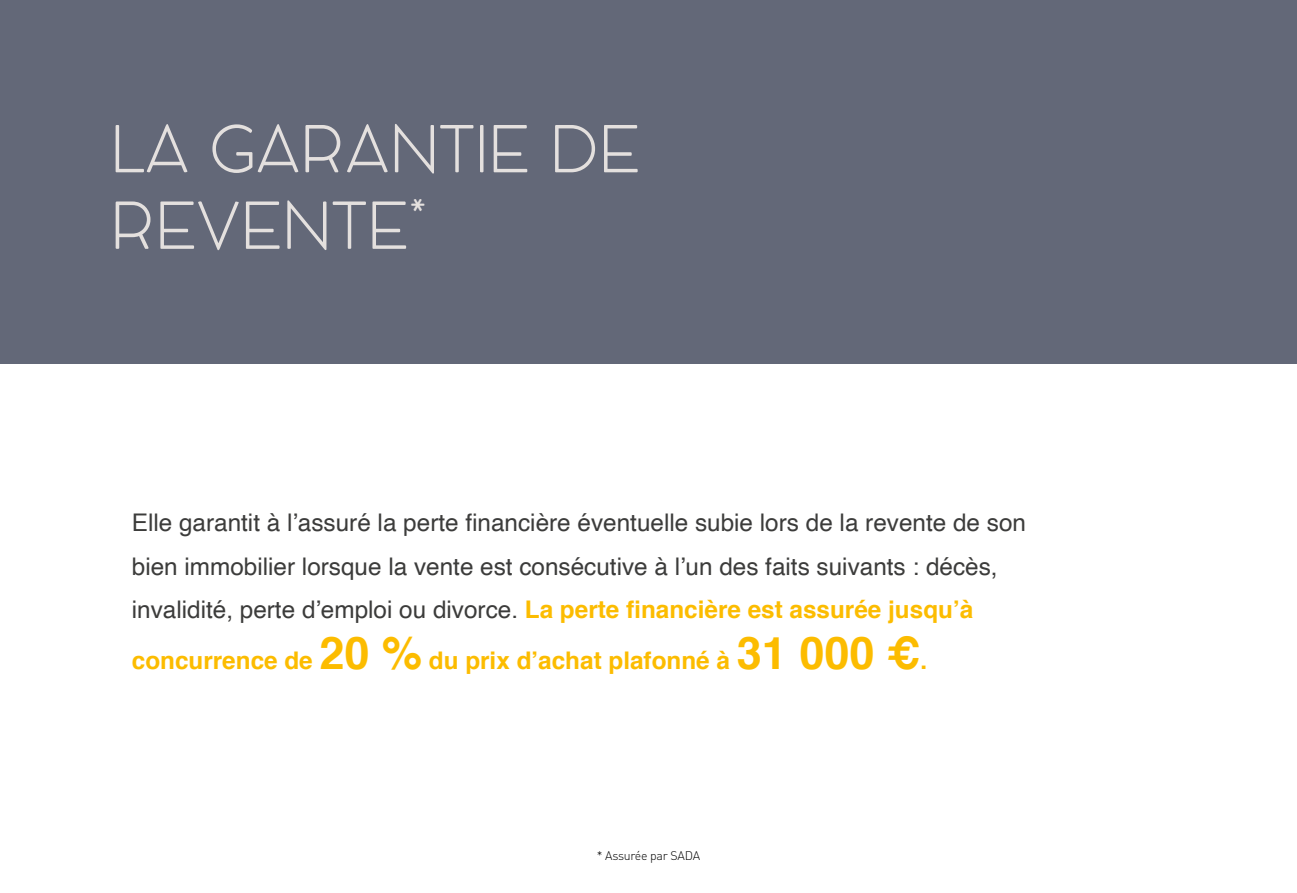
<style>
.page{position:relative;width:1297px;height:893px;background:#fff}
.page>*{position:absolute;margin:0;border:0;box-sizing:border-box;transform-origin:0 0}
.t1{font:300 63.75px/76.5px "COCOMAT";color:#e4e0de}
.t2{font:300 37.2px "COCOMAT";color:#e4e0de}
.t3{font:24.3px/43.5px "Helvetica";color:#3c3c3b}
.t4{font:700 24.3px "Helvetica";color:#fcbc00}
.t5{font:300 12.3px "DIN";letter-spacing:-.02em;color:#000}
.s1{font-weight:700;color:#fcbc00}
.s2{font-size:45px}
</style>
<div class="page">
<div style="left:0;top:0;width:1297px;height:364px;background:#636878"></div>
<h1 class="t1" style="left:111px;top:112px;width:531px">LA GARANTIE DE<br>REVENTE</h1>
<h2 class="t2" style="left:409px;top:182px;width:20px">*</h2>
<p class="t3" style="left:132px;top:502px;width:896px">Elle garantit à l’assuré la perte financière éventuelle subie lors de la revente de son bien immobilier lorsque la vente est consécutive à l’un des faits suivants : décès, invalidité, perte d’emploi ou divorce. <span class="s1">La perte financière est assurée jusqu’à</span></p>
<p class="t4" style="left:132px;top:641px;width:797px">concurrence de <span class="s2">20 %</span> du prix d’achat plafonné à <span class="s2">31 000 €</span>.</p>
<p class="t5" style="left:597px;top:848px;width:105px">* Assurée par SADA</p>
</div>
